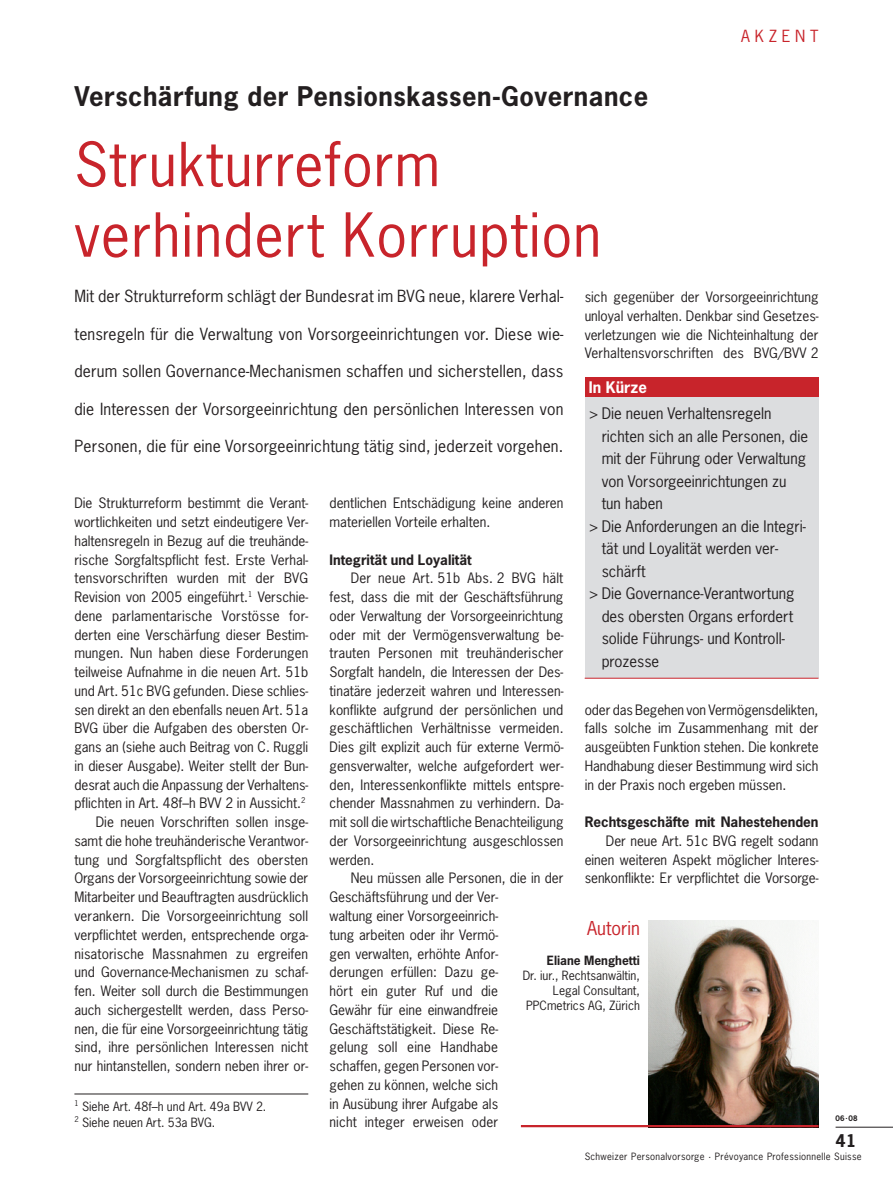
<style>
.page{position:relative;width:893px;height:1191px;background:#fff}
.page>*{position:absolute;margin:0;border:0;box-sizing:border-box;transform-origin:0 0}
._00__Haupttitel_rot{font:57px "News Gothic LT";letter-spacing:.02em;color:#c8242b}
._01__Obertitel{font:700 25.5px "News Gothic LT";letter-spacing:.02em;color:#231f20}
.t1{font:18px "News Gothic LT";color:#c8242b}
.t2{font:700 16.5px "News Gothic LT";color:#231f20}
._02__Lead_dt{font:15.75px "News Gothic LT";letter-spacing:.01em;color:#231f20}
.t3{font:15.75px "News Gothic LT";letter-spacing:.3em;color:#c8242b}
._11__In_Kürze{font:15px/22.5px "News Gothic LT";color:#231f20}
._06__klein_fett{font:700 15px "News Gothic LT";color:#fff}
._04__Body_Einzug{font:13.5px/18.8px "News Gothic LT";color:#231f20;text-align:justify}
._04__Body_ohne_Einzu{font:13.5px/18.8px "News Gothic LT";color:#231f20;text-align:justify}
._07__Fussnote{font:13.5px/18.8px "News Gothic LT";color:#231f20}
._03__Zwischentitel_f{font:700 13.5px "News Gothic LT";color:#231f20}
._06__klein{font:12px "News Gothic LT";color:#231f20}
._07__Fussnote-2{font:12px "News Gothic LT";color:#231f20}
._06__klein_fett-2{font:700 12px "News Gothic LT";color:#231f20}
.t4{font:9.45px "News Gothic LT";letter-spacing:.03em;color:#231f20}
._07__Fussnote-3{font:7.5px "News Gothic LT";color:#231f20}
.t5{font:700 7.2px "News Gothic LT";color:#231f20}
</style>
<div class="page">
<hr style="left:836px;top:1127px;width:57px;height:1px;background:#231f20">
<hr style="left:74px;top:1093px;width:234px;height:1px;background:#231f20">
<img style="left:648px;top:921px;width:171px;height:204px">
<hr style="left:521px;top:1125px;width:298px;height:2px;background:#c8242b">
<div style="left:585px;top:382px;width:234px;height:295px;background:#dcdddf"></div>
<hr style="left:585px;top:678px;width:234px;height:1px;background:#c8242b">
<div style="left:585px;top:377px;width:234px;height:19px;background:#c8242b"></div>
<p class="t3" style="left:741px;top:26px;width:79px">Akzent</p>
<p class="_01__Obertitel" style="left:74px;top:79px;width:575px">Verschärfung der Pensionskassen-Governance</p>
<p class="_00__Haupttitel_rot" style="left:74px;top:128px;width:367px">Strukturreform</p>
<p class="_00__Haupttitel_rot" style="left:74px;top:198px;width:528px">verhindert Korruption</p>
<p class="_02__Lead_dt" style="left:74px;top:286px;width:490px">Mit der Strukturreform schlägt der Bundesrat im BVG neue, klarere Verhal-</p>
<p class="_02__Lead_dt" style="left:74px;top:323px;width:490px">tensregeln für die Verwaltung von Vorsorgeeinrichtungen vor. Diese wie-</p>
<p class="_02__Lead_dt" style="left:74px;top:361px;width:490px">derum sollen Governance-Mechanismen schaffen und sicherstellen, dass</p>
<p class="_02__Lead_dt" style="left:74px;top:398px;width:490px">die Interessen der Vorsorgeeinrichtung den persönlichen Interessen von</p>
<p class="_02__Lead_dt" style="left:74px;top:436px;width:490px">Personen, die für eine Vorsorgeeinrichtung tätig sind, jederzeit vorgehen.</p>
<p class="_04__Body_Einzug" style="left:585px;top:287px;width:235px">sich gegenüber der Vorsorgeeinrichtung unloyal verhalten. Denkbar sind Gesetzes&shy;verletzungen wie die Nichteinhaltung der Verhaltensvorschriften des BVG/BVV 2</p>
<p class="_06__klein_fett" style="left:589px;top:377px;width:59px">In Kürze</p>
<p class="_11__In_Kürze" style="left:602px;top:402px;width:208px;text-indent:-13px">&gt; Die neuen Verhaltensregeln richten sich an alle Personen, die mit der Führung oder Verwaltung von Vorsorgeeinrichtungen zu tun haben</p>
<p class="_11__In_Kürze" style="left:602px;top:514px;width:206px;text-indent:-13px">&gt; Die Anforderungen an die Integri&shy;tät und Loyalität werden ver&shy;schärft</p>
<p class="_11__In_Kürze" style="left:602px;top:582px;width:194px;text-indent:-13px">&gt; Die Governance-Verantwortung des obersten Organs erfordert solide Führungs- und Kontroll&shy;prozesse</p>
<p class="_04__Body_ohne_Einzu" style="left:74px;top:494px;width:235px">Die Strukturreform bestimmt die Verant&shy;wortlichkeiten und setzt eindeutigere Ver&shy;haltensregeln in Bezug auf die treuhände&shy;rische Sorgfaltspflicht fest. Erste Verhal&shy;tensvorschriften wurden mit der BVG Revision von 2005 eingeführt.<sup>1</sup> Verschie&shy;dene parlamentarische Vorstösse for&shy;derten eine Verschärfung dieser Bestim&shy;mungen. Nun haben diese Forderungen teilweise Aufnahme in die neuen Art. 51b und Art. 51c BVG gefunden. Diese schlies&shy;sen direkt an den ebenfalls neuen Art. 51a BVG über die Aufgaben des obersten Or&shy;gans an (siehe auch Beitrag von C. Ruggli in dieser Ausgabe). Weiter stellt der Bun&shy;desrat auch die Anpassung der Verhaltens&shy;pflichten in Art. 48f–h BVV 2 in Aussicht.<sup>2</sup></p>
<p class="_04__Body_Einzug" style="left:74px;top:812px;width:235px;text-indent:21px">Die neuen Vorschriften sollen insge&shy;samt die hohe treuhänderische Verantwor&shy;tung und Sorgfaltspflicht des obersten Organs der Vorsorgeeinrichtung sowie der Mitarbeiter und Beauftragten ausdrücklich verankern. Die Vorsorgeeinrichtung soll verpflichtet werden, entsprechende orga&shy;nisatorische Massnahmen zu ergreifen und Governance-Mechanismen zu schaf&shy;fen. Weiter soll durch die Bestimmungen auch sichergestellt werden, dass Perso&shy;nen, die für eine Vorsorgeeinrichtung tätig sind, ihre persönlichen Interessen nicht nur hintanstellen, sondern neben ihrer or-</p>
<p class="_07__Fussnote-3" style="left:74px;top:1098px;width:6px">1</p>
<p class="_07__Fussnote-2" style="left:82px;top:1098px;width:186px">Siehe Art. 48f–h und Art. 49a BVV 2.</p>
<p class="_07__Fussnote-3" style="left:74px;top:1114px;width:6px">2</p>
<p class="_07__Fussnote-2" style="left:82px;top:1115px;width:135px">Siehe neuen Art. 53a BVG.</p>
<p class="_07__Fussnote" style="left:330px;top:494px;width:235px">dentlichen Entschädigung keine anderen materiellen Vorteile erhalten.</p>
<p class="_03__Zwischentitel_f" style="left:330px;top:550px;width:144px">Integrität und Loyalität</p>
<p class="_04__Body_Einzug" style="left:330px;top:569px;width:236px;text-indent:21px">Der neue Art. 51b Abs. 2 BVG hält fest, dass die mit der Geschäftsführung oder Verwaltung der Vorsorgeeinrichtung oder mit der Vermögensverwaltung be&shy;trauten Personen mit treuhänderischer Sorgfalt handeln, die Interessen der Des&shy;tinatäre jederzeit wahren und Interessen&shy;konflikte aufgrund der persönlichen und geschäftlichen Verhältnisse vermeiden.<br>Dies gilt explizit auch für externe Vermö&shy;gensverwalter, welche aufgefordert wer&shy;den, Interessenkonflikte mittels entspre&shy;chender Massnahmen zu verhindern. Da&shy;mit soll die wirtschaftliche Benachteiligung der Vorsorgeeinrichtung ausgeschlossen werden.</p>
<p class="_04__Body_Einzug" style="left:330px;top:869px;width:235px;text-align:left;text-indent:21px">Neu müssen alle Personen, die in der<br>Geschäftsführung und der Ver-<br>waltung einer Vorsorgeeinrich-<br>tung arbeiten oder ihr Vermö-<br>gen verwalten, erhöhte Anfor-<br>derungen erfüllen: Dazu ge-<br>hört ein guter Ruf und die<br>Gewähr für eine einwandfreie<br>Geschäftstätigkeit. Diese Re-<br>gelung soll eine Handhabe<br>schaffen, gegen Personen vor-<br>gehen zu können, welche sich<br>in Ausübung ihrer Aufgabe als<br>nicht integer erweisen oder</p>
<p class="_04__Body_Einzug" style="left:585px;top:700px;width:235px">oder das Begehen von Vermögensdelikten, falls solche im Zusammenhang mit der ausgeübten Funktion stehen. Die konkrete Handhabung dieser Bestimmung wird sich in der Praxis noch ergeben müssen.</p>
<p class="_03__Zwischentitel_f" style="left:585px;top:813px;width:235px">Rechtsgeschäfte mit Nahestehenden</p>
<p class="_04__Body_Einzug" style="left:585px;top:831px;width:235px;text-indent:21px">Der neue Art. 51c BVG regelt sodann einen weiteren Aspekt möglicher Interes&shy;senkonflikte: Er verpflichtet die Vorsorge-</p>
<p class="t1" style="left:587px;top:917px;width:54px">Autorin</p>
<p class="_06__klein_fett-2" style="left:547px;top:953px;width:95px">Eliane Menghetti</p>
<p class="_06__klein" style="left:523px;top:968px;width:119px">Dr. iur., Rechtsanwältin,</p>
<p class="_06__klein" style="left:553px;top:983px;width:89px">Legal Consultant,</p>
<p class="_06__klein" style="left:526px;top:998px;width:115px">PPCmetrics AG, Zürich</p>
<p class="t5" style="left:836px;top:1113px;width:24px">06.08</p>
<p class="t2" style="left:836px;top:1129px;width:22px">41</p>
<p class="t4" style="left:585px;top:1150px;width:279px">Schweizer Personalvorsorge . Prévoyance Professionnelle Suisse</p>
</div>
